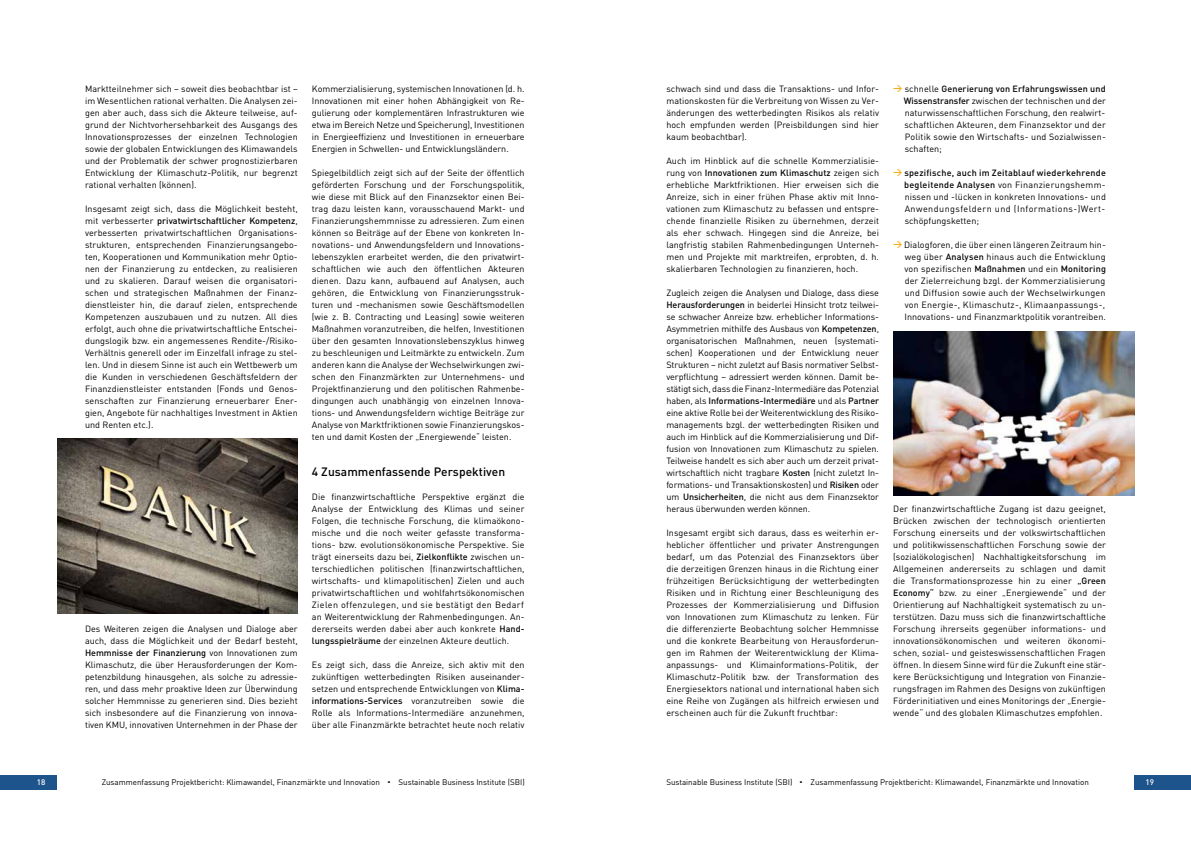
<style>
.page{position:relative;width:1191px;height:842px;background:#fff}
.page>*{position:absolute;margin:0;border:0;box-sizing:border-box;transform-origin:0 0}
.t1{font:500 12px "DIN";letter-spacing:.005em;color:#000}
.t2{font:9px/12px "DIN";letter-spacing:.005em;color:#000;text-align:justify}
.t3{font:8px "DIN";color:#000}
.t4{font:500 8px "DIN";color:#fff}
.s1{font-weight:500}
.s2{font-weight:500;color:#f7a600}
.s3{font-weight:500;font-size:14px}
</style>
<div class="page">
<div style="left:0;top:775px;width:57px;height:14px;background:#1e548c"></div>
<div style="left:1134px;top:775px;width:57px;height:14px;background:#1e548c"></div>
<img style="left:58px;top:438px;width:240px;height:176px">
<img style="left:893px;top:331px;width:241px;height:165px">
<p class="t2" style="left:85px;top:83px;width:214px">Marktteilnehmer sich – soweit dies beobachtbar ist – im Wesentlichen rational verhalten. Die Analysen zei&shy;gen aber auch, dass sich die Akteure teilweise, auf&shy;grund der Nichtvorhersehbarkeit des Ausgangs des Innovationsprozesses der einzelnen Technologien sowie der globalen Entwicklungen des Klimawandels und der Problematik der schwer prognostizierbaren Entwicklung der Klimaschutz-Politik, nur begrenzt rational verhalten (können).</p>
<p class="t2" style="left:85px;top:203px;width:214px">Insgesamt zeigt sich, dass die Möglichkeit besteht, mit verbesserter <span class="s1">privatwirtschaftlicher Kompetenz</span>, verbesserten privatwirtschaftlichen Organisations&shy;strukturen, entsprechenden Finanzierungsangebo&shy;ten, Kooperationen und Kommunikation mehr Optio&shy;nen der Finanzierung zu entdecken, zu realisieren und zu skalieren. Darauf weisen die organisatori&shy;schen und strategischen Maßnahmen der Finanz&shy;dienstleister hin, die darauf zielen, entsprechende Kompetenzen auszubauen und zu nutzen. All dies erfolgt, auch ohne die privatwirtschaftliche Entschei&shy;dungslogik bzw. ein angemessenes Rendite-/Risiko-Verhältnis generell oder im Einzelfall infrage zu stel&shy;len. Und in diesem Sinne ist auch ein Wettbewerb um die Kunden in verschiedenen Geschäftsfeldern der Finanzdienstleister entstanden (Fonds und Genos&shy;senschaften zur Finanzierung erneuerbarer Ener&shy;gien, Angebote für nachhaltiges Investment in Aktien und Renten etc.).</p>
<p class="t2" style="left:85px;top:623px;width:214px">Des Weiteren zeigen die Analysen und Dialoge aber auch, dass die Möglichkeit und der Bedarf besteht, <span class="s1">Hemmnisse der Finanzierung</span> von Innovationen zum Klimaschutz, die über Herausforderungen der Kom&shy;petenzbildung hinausgehen, als solche zu adressie&shy;ren, und dass mehr proaktive Ideen zur Überwindung solcher Hemmnisse zu generieren sind. Dies bezieht sich insbesondere auf die Finanzierung von innova&shy;tiven KMU, innovativen Unternehmen in der Phase der</p>
<p class="t2" style="left:312px;top:83px;width:214px">Kommerzialisierung, systemischen Innovationen (d. h.<br>Innovationen mit einer hohen Abhängigkeit von Re&shy;gulierung oder komplementären Infrastrukturen wie etwa im Bereich Netze und Speicherung), Investitionen in Energieeffizienz und Investitionen in erneuerbare Energien in Schwellen- und Entwicklungsländern.</p>
<p class="t2" style="left:312px;top:167px;width:214px">Spiegelbildlich zeigt sich auf der Seite der öffentlich geförderten Forschung und der Forschungspolitik, wie diese mit Blick auf den Finanzsektor einen Bei&shy;trag dazu leisten kann, vorausschauend Markt- und Finanzierungshemmnisse zu adressieren. Zum einen können so Beiträge auf der Ebene von konkreten In&shy;novations- und Anwendungsfeldern und Innovations&shy;lebenszyklen erarbeitet werden, die den privatwirt&shy;schaftlichen wie auch den öffentlichen Akteuren dienen. Dazu kann, aufbauend auf Analysen, auch gehören, die Entwicklung von Finanzierungsstruk&shy;turen und -mechanismen sowie Geschäftsmodellen (wie z. B. Contracting und Leasing) sowie weiteren Maßnahmen voranzutreiben, die helfen, Investitionen über den gesamten Innovationslebenszyklus hinweg zu beschleunigen und Leitmärkte zu entwickeln. Zum anderen kann die Analyse der Wechselwirkungen zwi&shy;schen den Finanzmärkten zur Unternehmens- und Projektfinanzierung und den politischen Rahmenbe&shy;dingungen auch unabhängig von einzelnen Innova&shy;tions- und Anwendungsfeldern wichtige Beiträge zur Analyse von Marktfriktionen sowie Finanzierungskos&shy;ten und damit Kosten der „Energiewende“ leisten.</p>
<h1 class="t1" style="left:312px;top:464px;width:195px">4 Zusammenfassende Perspektiven</h1>
<p class="t2" style="left:312px;top:491px;width:214px">Die finanzwirtschaftliche Perspektive ergänzt die Analyse der Entwicklung des Klimas und seiner Folgen, die technische Forschung, die klimaökono&shy;mische und die noch weiter gefasste transforma&shy;tions- bzw. evolutionsökonomische Perspektive. Sie trägt einerseits dazu bei, <span class="s1">Zielkonflikte</span> zwischen un&shy;terschiedlichen politischen (finanzwirtschaftlichen, wirtschafts- und klimapolitischen) Zielen und auch privatwirtschaftlichen und wohlfahrtsökonomischen Zielen offenzulegen, und sie bestätigt den Bedarf an Weiterentwicklung der Rahmenbedingungen. An&shy;dererseits werden dabei aber auch konkrete <span class="s1">Hand&shy;lungsspielräume</span> der einzelnen Akteure deutlich.</p>
<p class="t2" style="left:312px;top:659px;width:214px">Es zeigt sich, dass die Anreize, sich aktiv mit den zukünftigen wetterbedingten Risiken auseinander&shy;setzen und entsprechende Entwicklungen von <span class="s1">Klima&shy;informations-Services</span> voranzutreiben sowie die Rolle als Informations-Intermediäre anzunehmen, über alle Finanzmärkte betrachtet heute noch relativ</p>
<p class="t2" style="left:666px;top:83px;width:214px">schwach sind und dass die Transaktions- und Infor&shy;mationskosten für die Verbreitung von Wissen zu Ver&shy;änderungen des wetterbedingten Risikos als relativ hoch empfunden werden (Preisbildungen sind hier kaum beobachtbar).</p>
<p class="t2" style="left:666px;top:155px;width:214px">Auch im Hinblick auf die schnelle Kommerzialisie&shy;rung von <span class="s1">Innovationen zum Klimaschutz</span> zeigen sich erhebliche Marktfriktionen. Hier erweisen sich die Anreize, sich in einer frühen Phase aktiv mit Inno&shy;vationen zum Klimaschutz zu befassen und entspre&shy;chende finanzielle Risiken zu übernehmen, derzeit als eher schwach. Hingegen sind die Anreize, bei langfristig stabilen Rahmenbedingungen Unterneh&shy;men und Projekte mit marktreifen, erprobten, d. h. skalierbaren Technologien zu finanzieren, hoch.</p>
<p class="t2" style="left:666px;top:287px;width:214px">Zugleich zeigen die Analysen und Dialoge, dass diese <span class="s1">Herausforderungen</span> in beiderlei Hinsicht trotz teilwei&shy;se schwacher Anreize bzw. erheblicher Informations-Asymmetrien mithilfe des Ausbaus von <span class="s1">Kompetenzen</span>, organisatorischen Maßnahmen, neuen (systemati&shy;schen) Kooperationen und der Entwicklung neuer Strukturen – nicht zuletzt auf Basis normativer Selbst&shy;verpflichtung – adressiert werden können. Damit be&shy;stätigt sich, dass die Finanz-Intermediäre das Potenzial haben, als <span class="s1">Informations-Intermediäre</span> und als <span class="s1">Partner </span>eine aktive Rolle bei der Weiterentwicklung des Risiko&shy;managements bzgl. der wetterbedingten Risiken und auch im Hinblick auf die Kommerzialisierung und Dif&shy;fusion von Innovationen zum Klimaschutz zu spielen.<br>Teilweise handelt es sich aber auch um derzeit privat&shy;wirtschaftlich nicht tragbare <span class="s1">Kosten</span> (nicht zuletzt In&shy;formations- und Transaktionskosten) und <span class="s1">Risiken</span> oder um <span class="s1">Unsicherheiten</span>, die nicht aus dem Finanzsektor heraus überwunden werden können.</p>
<p class="t2" style="left:666px;top:527px;width:214px">Insgesamt ergibt sich daraus, dass es weiterhin er&shy;heblicher öffentlicher und privater Anstrengungen bedarf, um das Potenzial des Finanzsektors über die derzeitigen Grenzen hinaus in die Richtung einer frühzeitigen Berücksichtigung der wetterbedingten Risiken und in Richtung einer Beschleunigung des Prozesses der Kommerzialisierung und Diffusion von Innovationen zum Klimaschutz zu lenken. Für die differenzierte Beobachtung solcher Hemmnisse und die konkrete Bearbeitung von Herausforderun&shy;gen im Rahmen der Weiterentwicklung der Klima&shy;anpassungs- und Klimainformations-Politik, der Klimaschutz-Politik bzw. der Transformation des Energiesektors national und international haben sich eine Reihe von Zugängen als hilfreich erwiesen und erscheinen auch für die Zukunft fruchtbar:</p>
<p class="t2" style="left:903px;top:83px;width:204px;text-indent:-10px"><span class="s2">&gt;</span> schnelle <span class="s1">Generierung von Erfahrungswissen und Wissenstransfer</span> zwischen der technischen und der naturwissenschaftlichen Forschung, den realwirt&shy;schaftlichen Akteuren, dem Finanzsektor und der Politik sowie den Wirtschafts- und Sozialwissen&shy;schaften;</p>
<p class="t2" style="left:904px;top:167px;width:203px;text-indent:-11px"><span class="s2">&gt;</span> <span class="s1">spezifische, auch im Zeitablauf wiederkehrende begleitende Analysen</span> von Finanzierungshemm&shy;nissen und -lücken in konkreten Innovations- und Anwendungsfeldern und (Informations-)Wert&shy;schöpfungsketten;</p>
<p class="t2" style="left:904px;top:239px;width:203px;text-indent:-11px"><span class="s2">&gt;</span> Dialogforen, die über einen längeren Zeitraum hin&shy;weg über <span class="s1">Analysen</span> hinaus auch die Entwicklung von spezifischen <span class="s1">Maßnahmen</span> und ein <span class="s1">Monitoring </span>der Zielerreichung bzgl. der Kommerzialisierung und Diffusion sowie auch der Wechselwirkungen von Energie-, Klimaschutz-, Klimaanpassungs-, Innovations- und Finanzmarktpolitik vorantreiben.</p>
<p class="t2" style="left:893px;top:503px;width:214px">Der finanzwirtschaftliche Zugang ist dazu geeignet, Brücken zwischen der technologisch orientierten Forschung einerseits und der volkswirtschaftlichen und politikwissenschaftlichen Forschung sowie der (sozialökologischen) Nachhaltigkeitsforschung im Allgemeinen andererseits zu schlagen und damit die Transformationsprozesse hin zu einer <span class="s1">„Green Economy“</span> bzw. zu einer „Energiewende“ und der Orientierung auf Nachhaltigkeit systematisch zu un&shy;terstützen. Dazu muss sich die finanzwirtschaftliche Forschung ihrerseits gegenüber informations- und innovationsökonomischen und weiteren ökonomi&shy;schen, sozial- und geisteswissenschaftlichen Fragen öffnen. In diesem Sinne wird für die Zukunft eine stär&shy;kere Berücksichtigung und Integration von Finanzie&shy;rungsfragen im Rahmen des Designs von zukünftigen Förderinitiativen und eines Monitorings der „Energie&shy;wende“ und des globalen Klimaschutzes empfohlen.</p>
<p class="t4" style="left:37px;top:777px;width:10px">18</p>
<p class="t3" style="left:102px;top:777px;width:424px">Zusammenfassung Projektbericht: Klimawandel, Finanzmärkte und Innovation <span class="s3">·</span> Sustainable Business Institute (SBI)</p>
<p class="t3" style="left:666px;top:777px;width:424px">Sustainable Business Institute (SBI) <span class="s3">·</span> Zusammenfassung Projektbericht: Klimawandel, Finanzmärkte und Innovation</p>
<p class="t4" style="left:1145px;top:777px;width:10px">19</p>
</div>
